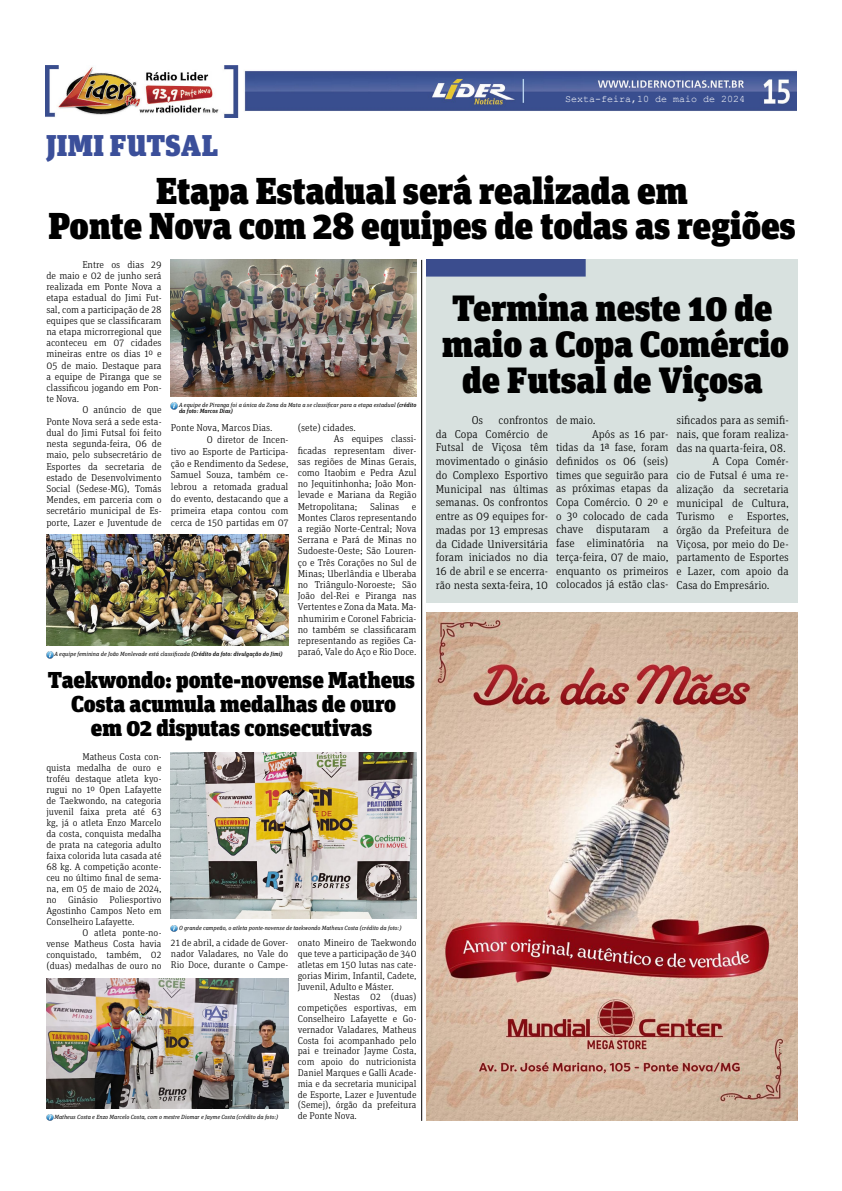
<style>
.page{position:relative;width:842px;height:1191px;background:#fff}
.page>*{position:absolute;margin:0;border:0;box-sizing:border-box;transform-origin:0 0}
.t1{font:900 37.4px/35px "Unit Slab Pro";color:#000;text-align:center}
.t2{font:900 36.5px/36px "Unit Slab Pro";color:#000;text-align:center}
.t3{font:900 30px "Unit Slab Pro";letter-spacing:.01em;color:#3b4f9a}
.t4{font:900 23px/24px "Unit Slab Pro";color:#000;text-align:center}
.t5{font:300 11.6px/13.7px "Unit Slab Pro";color:#000;text-align:justify}
.t6{font:300 11.5px/13.8px "Unit Slab Pro";color:#000;text-align:justify}
.t7{font:300 11.4px/13.7px "Unit Slab Pro";color:#000;text-align:justify}
.t8{font:300 10px/11.2px "Unit Slab Pro";color:#000;text-align:justify}
.t9{font:10px "Courier New";color:#fff}
.t10{font:300 9.8px/11px "Unit Slab Pro";color:#000;text-align:justify}
.t11{font:italic 6px/6px "Unit Slab Pro";color:#000}
.s1{font-weight:500}
.s2{font-size:11.4px}
</style>
<div class="page">
<img style="left:45px;top:66px;width:752px;height:52px">
<hr style="left:421px;top:260px;width:1px;height:860px;background:#000">
<img style="left:427px;top:613px;width:371px;height:507px">
<div style="left:427px;top:260px;width:371px;height:342px;background:#d8e1df"></div>
<svg style="left:171px;top:402px;width:7px;height:7px"></svg>
<svg style="left:171px;top:925px;width:7px;height:6px"></svg>
<svg style="left:46px;top:651px;width:7px;height:7px"></svg>
<svg style="left:46px;top:1114px;width:7px;height:6px"></svg>
<img style="left:171px;top:260px;width:245px;height:137px">
<img style="left:171px;top:752px;width:245px;height:166px">
<img style="left:46px;top:534px;width:242px;height:111px">
<img style="left:46px;top:978px;width:242px;height:130px">
<h3 class="t3" style="left:46px;top:123px;width:174px">JIMI FUTSAL</h3>
<p class="t9" style="left:565px;top:93px;width:182px">Sexta-feira,10 de maio de 2024</p>
<h1 class="t1" style="left:48px;top:171px;width:749px">Etapa Estadual será realizada em<br>Ponte Nova com 28 equipes de todas as regiões</h1>
<p class="t8" style="left:46px;top:258px;width:117px;text-indent:36px">Entre os dias 29 de maio e 02 de junho será realizada em Ponte Nova a etapa estadual do Jimi Fut&shy;sal, com a participação de 28 equipes que se classificaram na etapa microrregional que aconteceu em 07 cidades mineiras entre os dias 1º e 05 de maio. Destaque para a equipe de Piranga que se classificou jogando em Pon&shy;te Nova.</p>
<p class="t8" style="left:46px;top:404px;width:117px;text-indent:36px">O anúncio de que Ponte Nova será a sede esta&shy;dual do Jimi Futsal foi feito nesta segunda-feira, 06 de maio, pelo subsecretário de Esportes da secretaria de estado de Desenvolvimento Social (Sedese-MG), Tomás Mendes, em parceria com o secretário municipal de Es&shy;porte, Lazer e Juventude de</p>
<p class="t11" style="left:179px;top:402px;width:239px">A equipe de Piranga foi a única da Zona da Mata a se classificar para a etapa estadual <span class="s1">(crédito da foto: Marcos Dias)</span></p>
<p class="t8" style="left:298px;top:422px;width:60px">(sete) cidades.</p>
<p class="t8" style="left:334px;top:433px;width:84px">As equipes classi-</p>
<p class="t8" style="left:298px;top:444px;width:120px">ficadas representam diver-</p>
<p class="t8" style="left:298px;top:455px;width:120px">sas regiões de Minas Gerais,</p>
<p class="t8" style="left:298px;top:466px;width:120px">como Itaobim e Pedra Azul</p>
<p class="t8" style="left:298px;top:478px;width:120px">no Jequitinhonha; João Mon-</p>
<p class="t8" style="left:298px;top:489px;width:120px">levade e Mariana da Região</p>
<p class="t8" style="left:298px;top:500px;width:61px">Metropolitana;</p>
<p class="t8" style="left:370px;top:500px;width:31px">Salinas</p>
<p class="t8" style="left:171px;top:422px;width:103px">Ponte Nova, Marcos Dias.</p>
<p class="t8" style="left:207px;top:433px;width:83px">O diretor de Incen-</p>
<p class="t8" style="left:171px;top:445px;width:119px">tivo ao Esporte de Participa-</p>
<p class="t8" style="left:171px;top:457px;width:119px">ção e Rendimento da Sedese,</p>
<p class="t8" style="left:171px;top:469px;width:119px">Samuel Souza, também ce-</p>
<p class="t8" style="left:171px;top:481px;width:119px">lebrou a retomada gradual</p>
<p class="t8" style="left:171px;top:492px;width:119px">do evento, destacando que a</p>
<p class="t8" style="left:171px;top:504px;width:119px">primeira etapa contou com</p>
<p class="t8" style="left:171px;top:516px;width:119px">cerca de 150 partidas em 07</p>
<p class="t8" style="left:298px;top:500px;width:120px;text-indent:114px">e Montes Claros representando a região Norte-Central; Nova Serrana e Pará de Minas no Sudoeste-Oeste; São Louren&shy;ço e Três Corações no Sul de Minas; Uberlândia e Uberaba no Triângulo-Noroeste; São João del-Rei e Piranga nas Vertentes e Zona da Mata. Ma&shy;nhumirim e Coronel Fabricia&shy;no também se classificaram representando as regiões Ca&shy;paraó, Vale do Aço e Rio Doce.</p>
<p class="t11" style="left:54px;top:651px;width:230px">A equipe feminina de João Monlevade está classificada <span class="s1">(Crédito da foto: divulgação do Jimi)</span></p>
<h3 class="t4" style="left:48px;top:667px;width:369px">Taekwondo: ponte-novense Matheus<br>Costa acumula medalhas de ouro<br>em 02 disputas consecutivas</h3>
<p class="t10" style="left:46px;top:750px;width:117px;text-indent:36px">Matheus Costa con&shy;quista medalha de ouro e troféu destaque atleta kyo&shy;rugui no 1º Open Lafayette de Taekwondo, na categoria juvenil faixa preta até 63 kg, já o atleta Enzo Marcelo da costa, conquista medalha de prata na categoria adulto faixa colorida luta casada até 68 kg. A competição aconte&shy;ceu no último final de sema&shy;na, em 05 de maio de 2024, no Ginásio Poliesportivo Agostinho Campos Neto em Conselheiro Lafayette.</p>
<p class="t10" style="left:46px;top:926px;width:117px;text-indent:36px">O atleta ponte-no&shy;vense Matheus Costa havia conquistado, também, 02 (duas) medalhas de ouro no</p>
<p class="t11" style="left:179px;top:924px;width:224px">O grande campeão, o atleta ponte-novense de taekwondo Matheus Costa (crédito da foto:)</p>
<p class="t10" style="left:298px;top:937px;width:120px">onato Mineiro de Taekwondo que teve a participação de 340 atletas em 150 lutas nas cate&shy;gorias Mirim, Infantil, Cadete, Juvenil, Adulto e Máster.</p>
<p class="t10" style="left:298px;top:991px;width:120px;text-indent:36px">Nestas 02 (duas) competições esportivas, em Conselheiro Lafayette e Go&shy;vernador Valadares, Matheus Costa foi acompanhado pelo pai e treinador Jayme Costa, com apoio do nutricionista Daniel Marques e Galli Acade&shy;mia e da secretaria municipal de Esporte, Lazer e Juventude (Semej), órgão da prefeitura de Ponte Nova.</p>
<p class="t10" style="left:171px;top:937px;width:119px">21 de abril, a cidade de Gover&shy;nador Valadares, no Vale do Rio Doce, durante o Campe-</p>
<p class="t11" style="left:54px;top:1113px;width:225px">Matheus Costa e Enzo Marcelo Costa, com o mestre Diomar e Jayme Costa (crédito da foto:)</p>
<h2 class="t2" style="left:442px;top:289px;width:349px">Termina neste 10 de maio a Copa Comércio de Futsal de Viçosa</h2>
<p class="t7" style="left:436px;top:413px;width:114px;text-indent:63px">confrontos da Copa Comércio de Futsal de Viçosa têm movimentado o ginásio do Complexo Esportivo Municipal nas últimas semanas. Os confrontos entre as 09 equipes for-</p>
<p class="t6" style="left:436px;top:522px;width:114px">madas por 13 empresas da Cidade Universitária foram iniciados no dia 16 de abril e se encerra&shy;rão nesta sexta-feira, 10</p>
<p class="t7" style="left:472px;top:413px;width:13px">Os</p>
<p class="t6" style="left:556px;top:412px;width:41px">de maio.</p>
<p class="t7" style="left:556px;top:426px;width:114px;text-indent:36px">Após as 16 par&shy;tidas da 1ª fase, foram definidos os 06 (seis) times que seguirão para as próximas etapas da Copa Comércio. O 2º e</p>
<p class="t5" style="left:556px;top:508px;width:114px"><span class="s2">o</span> 3º colocado de cada chave disputaram a fase eliminatória na terça-feira, 07 de maio, enquanto os primeiros colocados já estão clas-</p>
<p class="t5" style="left:676px;top:412px;width:114px">sificados para as semifi&shy;nais, que foram realiza&shy;das na quarta-feira, 08.</p>
<p class="t7" style="left:676px;top:454px;width:114px;text-indent:36px">A Copa Comér&shy;cio de Futsal é uma re&shy;alização da secretaria municipal de Cultura, Turismo e Esportes, órgão da Prefeitura de Viçosa, por meio do De&shy;partamento de Esportes e Lazer, com apoio da Casa do Empresário.</p>
</div>
